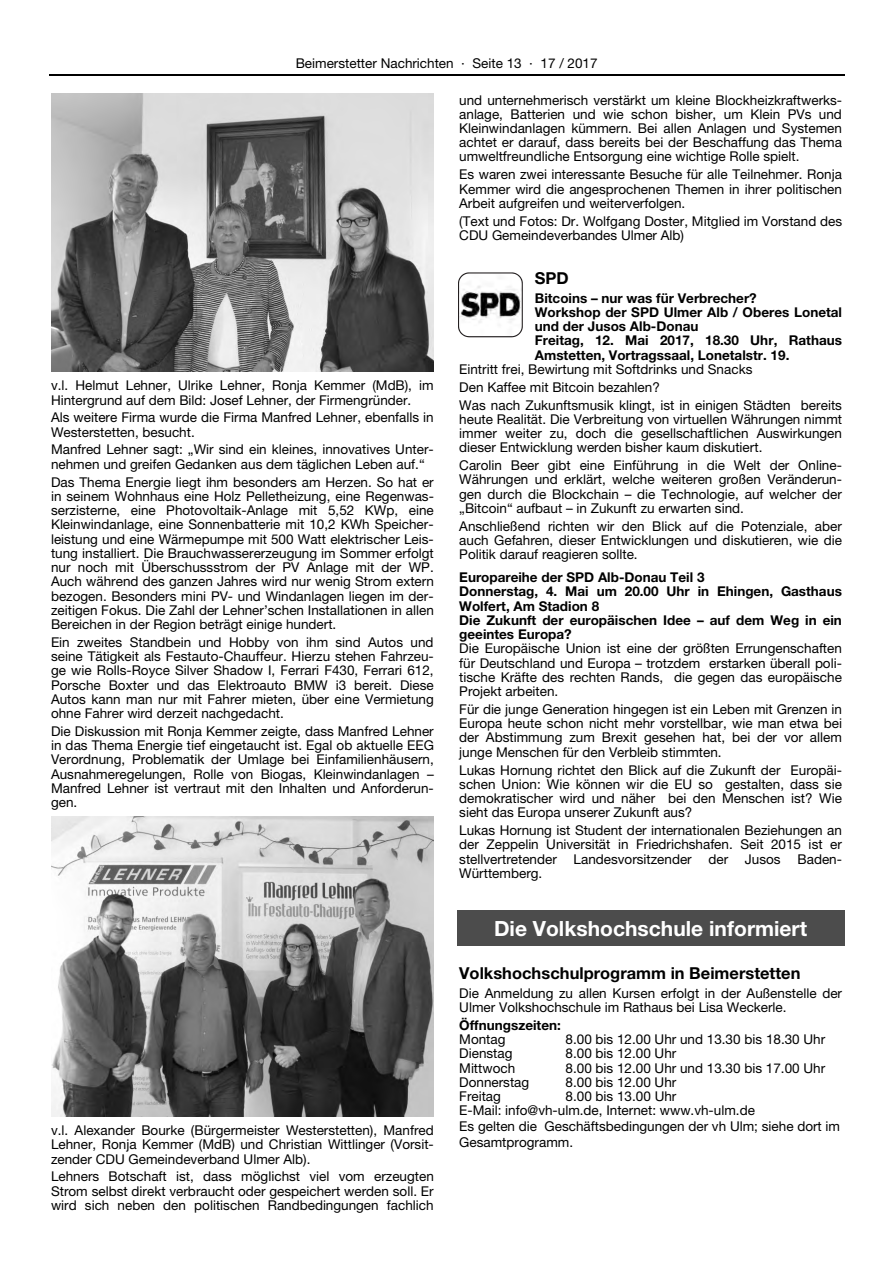
<style>
.page{position:relative;width:893px;height:1263px;background:#fff}
.page>*{position:absolute;margin:0;border:0;box-sizing:border-box;transform-origin:0 0}
.t1{font:700 21px "Helvetica Neue LT Pro";color:#fff}
.t2{font:700 16.5px "Helvetica Neue LT Pro";color:#000}
.t3{font:13.5px/14.2px "Helvetica Neue LT Pro";color:#000;text-align:justify}
.t4{font:700 13.5px/14.2px "Helvetica Neue LT Pro";color:#000}
</style>
<div class="page">
<hr style="left:49px;top:74px;width:795px;height:1px;background:#000">
<div style="left:457px;top:910px;width:387px;height:37px;background:#4c4c4c"></div>
<img style="left:51px;top:93px;width:383px;height:278px">
<img style="left:51px;top:817px;width:383px;height:300px">
<svg style="left:458px;top:272px;width:65px;height:65px"></svg>
<p class="t3" style="left:296px;top:56px;width:303px">Beimerstetter Nachrichten · Seite 13 · 17 / 2017</p>
<p class="t3" style="left:51px;top:378px;width:384px">v.l. Helmut Lehner, Ulrike Lehner, Ronja Kemmer (MdB), im<br>Hintergrund auf dem Bild: Josef Lehner, der Firmengründer.</p>
<p class="t3" style="left:51px;top:410px;width:384px">Als weitere Firma wurde die Firma Manfred Lehner, ebenfalls in<br>Westerstetten, besucht.</p>
<p class="t3" style="left:51px;top:442px;width:384px">Manfred Lehner sagt: „Wir sind ein kleines, innovatives Unter&shy;nehmen und greifen Gedanken aus dem täglichen Leben auf.“</p>
<p class="t3" style="left:51px;top:474px;width:384px">Das Thema Energie liegt ihm besonders am Herzen. So hat er in seinem Wohnhaus eine Holz Pelletheizung, eine Regenwas&shy;serzisterne, eine Photovoltaik-Anlage mit 5,52 KWp, eine Kleinwindanlage, eine Sonnenbatterie mit 10,2 KWh Speicher&shy;leistung und eine Wärmepumpe mit 500 Watt elektrischer Leis&shy;tung installiert. Die Brauchwassererzeugung im Sommer erfolgt nur noch mit Überschussstrom der PV Anlage mit der WP.<br>Auch während des ganzen Jahres wird nur wenig Strom extern bezogen. Besonders mini PV- und Windanlagen liegen im der&shy;zeitigen Fokus. Die Zahl der Lehner’schen Installationen in allen Bereichen in der Region beträgt einige hundert.</p>
<p class="t3" style="left:51px;top:635px;width:384px">Ein zweites Standbein und Hobby von ihm sind Autos und seine Tätigkeit als Festauto-Chauffeur. Hierzu stehen Fahrzeu&shy;ge wie Rolls-Royce Silver Shadow I, Ferrari F430, Ferrari 612, Porsche Boxter und das Elektroauto BMW i3 bereit. Diese Autos kann man nur mit Fahrer mieten, über eine Vermietung ohne Fahrer wird derzeit nachgedacht.</p>
<p class="t3" style="left:51px;top:724px;width:384px">Die Diskussion mit Ronja Kemmer zeigte, dass Manfred Lehner in das Thema Energie tief eingetaucht ist. Egal ob aktuelle EEG Verordnung, Problematik der Umlage bei Einfamilienhäusern, Ausnahmeregelungen, Rolle von Biogas, Kleinwindanlagen – Manfred Lehner ist vertraut mit den Inhalten und Anforderun&shy;gen.</p>
<p class="t3" style="left:51px;top:1123px;width:384px">v.l. Alexander Bourke (Bürgermeister Westerstetten), Manfred Lehner, Ronja Kemmer (MdB) und Christian Wittlinger (Vorsit&shy;zender CDU Gemeindeverband Ulmer Alb).</p>
<p class="t3" style="left:51px;top:1169px;width:384px">Lehners Botschaft ist, dass möglichst viel vom erzeugten Strom selbst direkt verbraucht oder gespeichert werden soll. Er wird sich neben den politischen Randbedingungen fachlich</p>
<p class="t3" style="left:459px;top:92px;width:384px">und unternehmerisch verstärkt um kleine Blockheizkraftwerks&shy;anlage, Batterien und wie schon bisher, um Klein PVs und Kleinwindanlagen kümmern. Bei allen Anlagen und Systemen achtet er darauf, dass bereits bei der Beschaffung das Thema umweltfreundliche Entsorgung eine wichtige Rolle spielt.</p>
<p class="t3" style="left:459px;top:167px;width:384px">Es waren zwei interessante Besuche für alle Teilnehmer. Ronja Kemmer wird die angesprochenen Themen in ihrer politischen Arbeit aufgreifen und weiterverfolgen.</p>
<p class="t3" style="left:459px;top:213px;width:384px">(Text und Fotos: Dr. Wolfgang Doster, Mitglied im Vorstand des<br>CDU Gemeindeverbandes Ulmer Alb)</p>
<p class="t2" style="left:535px;top:268px;width:35px">SPD</p>
<p class="t4" style="left:535px;top:290px;width:309px">Bitcoins – nur was für Verbrecher?<br>Workshop der SPD Ulmer Alb / Oberes Lonetal und der Jusos Alb-Donau<br>Freitag, 12. Mai 2017, 18.30 Uhr, Rathaus Amstetten, Vortragssaal, Lonetalstr. 19.</p>
<p class="t3" style="left:459px;top:360px;width:384px;line-height:17.9px;text-align:left">Eintritt frei, Bewirtung mit Softdrinks und Snacks<br>Den Kaffee mit Bitcoin bezahlen?<br>Was nach Zukunftsmusik klingt, ist in einigen Städten bereits</p>
<p class="t3" style="left:459px;top:412px;width:384px">heute Realität. Die Verbreitung von virtuellen Währungen nimmt immer weiter zu, doch die gesellschaftlichen Auswirkungen dieser Entwicklung werden bisher kaum diskutiert.</p>
<p class="t3" style="left:459px;top:458px;width:384px">Carolin Beer gibt eine Einführung in die Welt der Online-Währungen und erklärt, welche weiteren großen Veränderun&shy;gen durch die Blockchain – die Technologie, auf welcher der „Bitcoin“ aufbaut – in Zukunft zu erwarten sind.</p>
<p class="t3" style="left:459px;top:519px;width:384px">Anschließend richten wir den Blick auf die Potenziale, aber auch Gefahren, dieser Entwicklungen und diskutieren, wie die Politik darauf reagieren sollte.</p>
<p class="t4" style="left:459px;top:570px;width:384px">Europareihe der SPD Alb-Donau Teil 3<br>Donnerstag, 4. Mai um 20.00 Uhr in Ehingen, Gasthaus Wolfert, Am Stadion 8<br>Die Zukunft der europäischen Idee – auf dem Weg in ein geeintes Europa?</p>
<p class="t3" style="left:459px;top:641px;width:384px">Die Europäische Union ist eine der größten Errungenschaften für Deutschland und Europa – trotzdem erstarken überall poli&shy;tische Kräfte des rechten Rands, die gegen das europäische Projekt arbeiten.</p>
<p class="t3" style="left:459px;top:702px;width:384px">Für die junge Generation hingegen ist ein Leben mit Grenzen in Europa heute schon nicht mehr vorstellbar, wie man etwa bei der Abstimmung zum Brexit gesehen hat, bei der vor allem junge Menschen für den Verbleib stimmten.</p>
<p class="t3" style="left:459px;top:762px;width:384px">Lukas Hornung richtet den Blick auf die Zukunft der Europäi&shy;schen Union: Wie können wir die EU so gestalten, dass sie demokratischer wird und näher bei den Menschen ist? Wie sieht das Europa unserer Zukunft aus?</p>
<p class="t3" style="left:459px;top:823px;width:384px">Lukas Hornung ist Student der internationalen Beziehungen an der Zeppelin Universität in Friedrichshafen. Seit 2015 ist er stellvertretender Landesvorsitzender der Jusos Baden-Württemberg.</p>
<h1 class="t1" style="left:494px;top:915px;width:315px">Die Volkshochschule informiert</h1>
<p class="t2" style="left:459px;top:963px;width:343px">Volkshochschulprogramm in Beimerstetten</p>
<p class="t3" style="left:459px;top:986px;width:384px">Die Anmeldung zu allen Kursen erfolgt in der Außenstelle der<br>Ulmer Volkshochschule im Rathaus bei Lisa Weckerle.</p>
<p class="t4" style="left:459px;top:1018px;width:103px">Öffnungszeiten:</p>
<p class="t3" style="left:459px;top:1032px;width:48px">Montag</p>
<p class="t3" style="left:566px;top:1032px;width:261px">8.00 bis 12.00 Uhr und 13.30 bis 18.30 Uhr</p>
<p class="t3" style="left:459px;top:1046px;width:55px">Dienstag</p>
<p class="t3" style="left:566px;top:1046px;width:112px">8.00 bis 12.00 Uhr</p>
<p class="t3" style="left:459px;top:1060px;width:57px">Mittwoch</p>
<p class="t3" style="left:566px;top:1060px;width:261px">8.00 bis 12.00 Uhr und 13.30 bis 17.00 Uhr</p>
<p class="t3" style="left:459px;top:1075px;width:72px">Donnerstag</p>
<p class="t3" style="left:566px;top:1075px;width:112px">8.00 bis 12.00 Uhr</p>
<p class="t3" style="left:459px;top:1089px;width:43px">Freitag</p>
<p class="t3" style="left:459px;top:1089px;width:297px;text-indent:106px">8.00 bis 13.00 Uhr<br>E-Mail: info@vh-ulm.de, Internet: www.vh-ulm.de</p>
<p class="t3" style="left:459px;top:1118px;width:382px;line-height:15.8px">Es gelten die Geschäftsbedingungen der vh Ulm; siehe dort im<br>Gesamtprogramm.</p>
</div>
